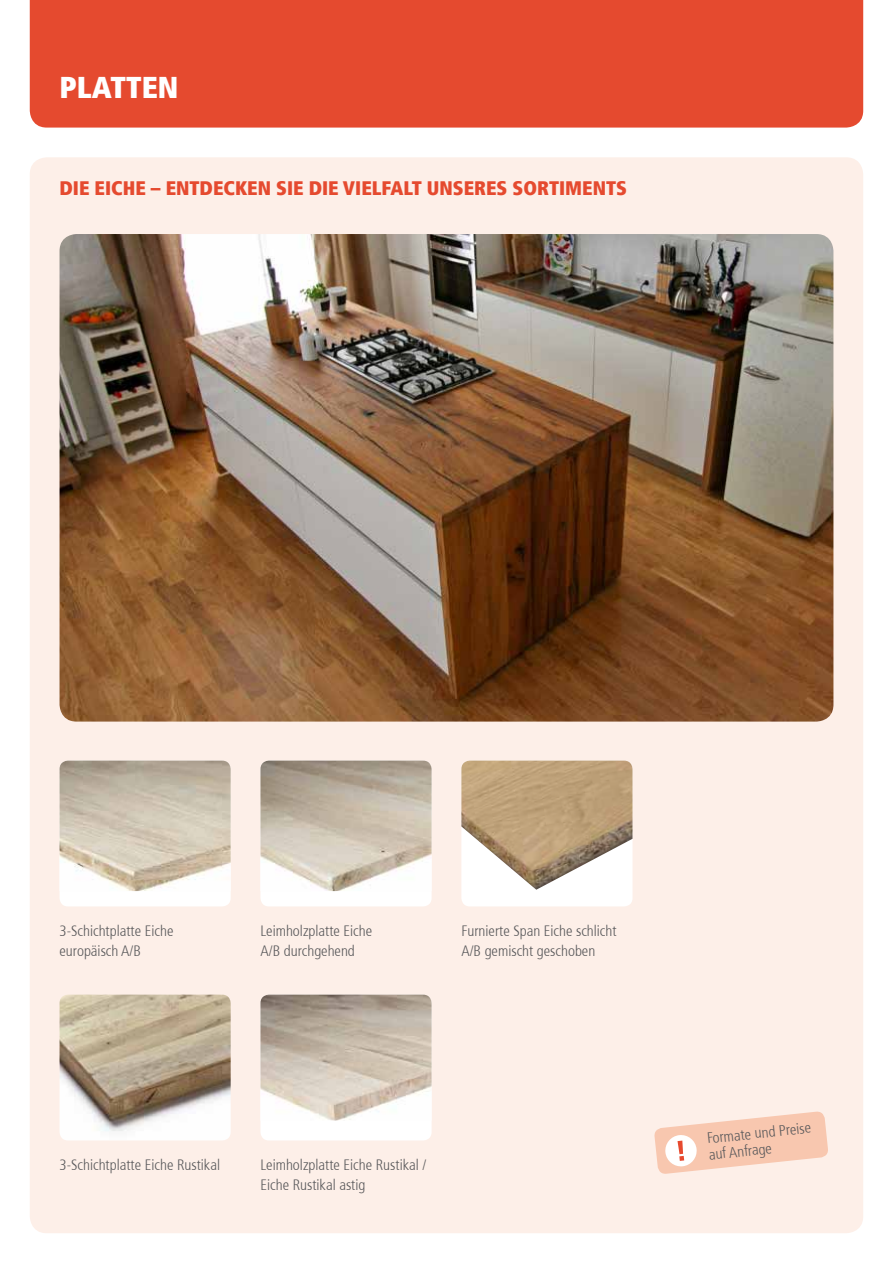
<style>
.page{position:relative;width:893px;height:1263px;background:#fff}
.page>*{position:absolute;margin:0;border:0;box-sizing:border-box;transform-origin:0 0}
.t1{font:900 condensed 30px "Frutiger";color:#fff}
.t2{font:900 condensed 19.5px "Frutiger";color:#e54a2f}
.t3{font:300 condensed 15px/19.5px "Frutiger";color:#58585a}
</style>
<div class="page">
<div style="left:30px;top:157px;width:833px;height:1076px;background:#fdefe8;border-radius:17px"></div>
<div style="left:30px;top:0;width:833px;height:128px;background:#e54a2f"></div>
<img style="left:60px;top:234px;width:773px;height:488px">
<img style="left:60px;top:995px;width:171px;height:145px">
<div style="left:461px;top:761px;width:171px;height:145px;background:#fff;border-radius:9px"></div>
<img style="left:461px;top:760px;width:171px;height:130px">
<div style="left:60px;top:761px;width:171px;height:145px;background:#fff;border-radius:9px"></div>
<img style="left:60px;top:760px;width:171px;height:131px">
<div style="left:260px;top:761px;width:172px;height:145px;background:#fff;border-radius:9px"></div>
<img style="left:260px;top:760px;width:172px;height:131px">
<div style="left:260px;top:995px;width:172px;height:145px;background:#fff;border-radius:9px"></div>
<img style="left:260px;top:995px;width:172px;height:125px">
<svg style="left:654px;top:1111px;width:174px;height:63px"></svg>
<h1 class="t1" style="left:60px;top:69px;width:120px">PLATTEN</h1>
<h2 class="t2" style="left:60px;top:176px;width:569px">DIE EICHE – ENTDECKEN SIE DIE VIELFALT UNSERES SORTIMENTS</h2>
<p class="t3" style="left:60px;top:921px;width:115px">3-Schichtplatte Eiche europäisch A/B</p>
<p class="t3" style="left:260px;top:921px;width:113px">Leimholzplatte Eiche<br>A/B durchgehend</p>
<p class="t3" style="left:461px;top:921px;width:157px">Furnierte Span Eiche schlicht<br>A/B gemischt geschoben</p>
<p class="t3" style="left:60px;top:1155px;width:162px">3-Schichtplatte Eiche Rustikal</p>
<p class="t3" style="left:260px;top:1155px;width:167px">Leimholzplatte Eiche Rustikal /<br>Eiche Rustikal astig</p>
<p class="t3" style="left:706px;top:1130px;width:106px;line-height:16.5px;rotate:-6deg">Formate und Preise auf Anfrage</p>
</div>
